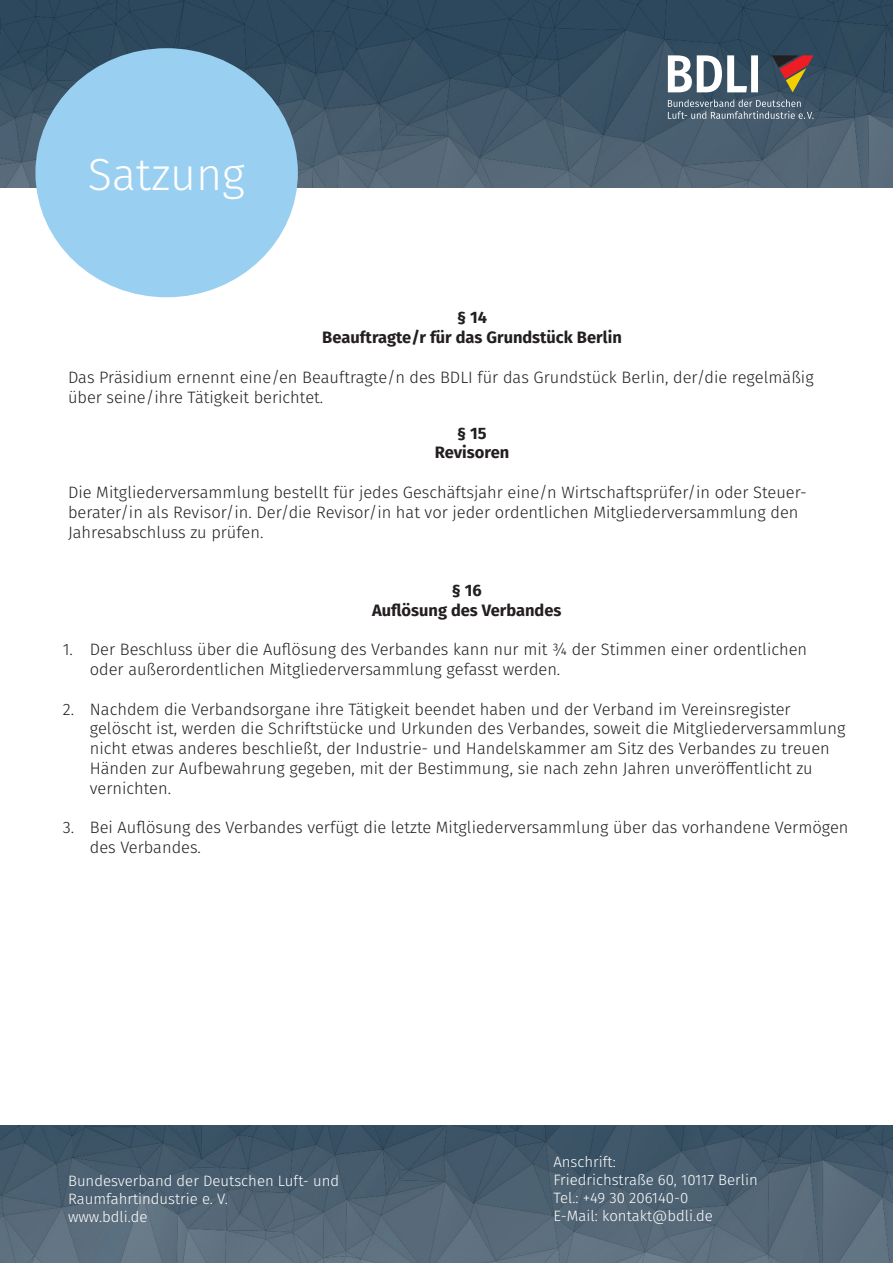
<style>
.page{position:relative;width:893px;height:1263px;background:#fff}
.page>*{position:absolute;margin:0;border:0;box-sizing:border-box;transform-origin:0 0}
.t1{font:300 45px "Fira Sans";color:#fff}
.t2{font:300 16.5px/19.8px "Fira Sans";color:#231f20}
.t3{font:700 16.5px/19.8px "Fira Sans";color:#231f20;text-align:center}
.t4{font:300 15px/18px "Fira Sans";color:#fff}
</style>
<div class="page">
<img style="left:0;top:1125px;width:893px;height:138px">
<img style="left:0;top:0;width:893px;height:187px">
<svg style="left:668px;top:55px;width:90px;height:37px"></svg>
<svg style="left:772px;top:55px;width:41px;height:37px;background:#724b40"></svg>
<svg style="left:668px;top:99px;width:145px;height:20px;background:#627583"></svg>
<div style="left:35px;top:48px;width:263px;height:250px;background:#99cff0;border-radius:50%"></div>
<h1 class="t1" style="left:88px;top:142px;width:159px">Satzung</h1>
<p class="t3" style="left:322px;top:306px;width:301px">§ 14<br>Beauftragte/r für das Grundstück Berlin</p>
<p class="t2" style="left:68px;top:367px;width:747px">Das Präsidium ernennt eine/en Beauftragte/n des BDLI für das Grundstück Berlin, der/die regelmäßig über seine/ihre Tätigkeit berichtet.</p>
<p class="t3" style="left:435px;top:422px;width:76px">§ 15<br>Revisoren</p>
<p class="t2" style="left:68px;top:482px;width:740px">Die Mitgliederversammlung bestellt für jedes Geschäftsjahr eine/n Wirtschaftsprüfer/in oder Steuer&shy;berater/in als Revisor/in. Der/die Revisor/in hat vor jeder ordentlichen Mitgliederversammlung den<br>Jahresabschluss zu prüfen.</p>
<p class="t3" style="left:372px;top:579px;width:191px">§ 16<br>Auflösung des Verbandes</p>
<p class="t2" style="left:90px;top:639px;width:719px;text-indent:-27px">1. Der Beschluss über die Auflösung des Verbandes kann nur mit ¾ der Stimmen einer ordentlichen oder außerordentlichen Mitgliederversammlung gefasst werden.</p>
<p class="t2" style="left:90px;top:699px;width:757px;text-indent:-27px">2. Nachdem die Verbandsorgane ihre Tätigkeit beendet haben und der Verband im Vereinsregister gelöscht ist, werden die Schriftstücke und Urkunden des Verbandes, soweit die Mitgliederversammlung nicht etwas anderes beschließt, der Industrie- und Handelskammer am Sitz des Verbandes zu treuen Händen zur Aufbewahrung gegeben, mit der Bestimmung, sie nach zehn Jahren unveröffentlicht zu vernichten.</p>
<p class="t2" style="left:90px;top:818px;width:760px;text-indent:-27px">3. Bei Auflösung des Verbandes verfügt die letzte Mitgliederversammlung über das vorhandene Vermögen des Verbandes.</p>
<p class="t4" style="left:68px;top:1171px;width:273px">Bundesverband der Deutschen Luft- und<br>Raumfahrtindustrie e. V.<br>www.bdli.de</p>
<p class="t4" style="left:553px;top:1153px;width:206px">Anschrift:<br>Friedrichstraße 60, 10117 Berlin<br>Tel.: +49 30 206140-0<br>E-Mail: kontakt@bdli.de</p>
</div>
